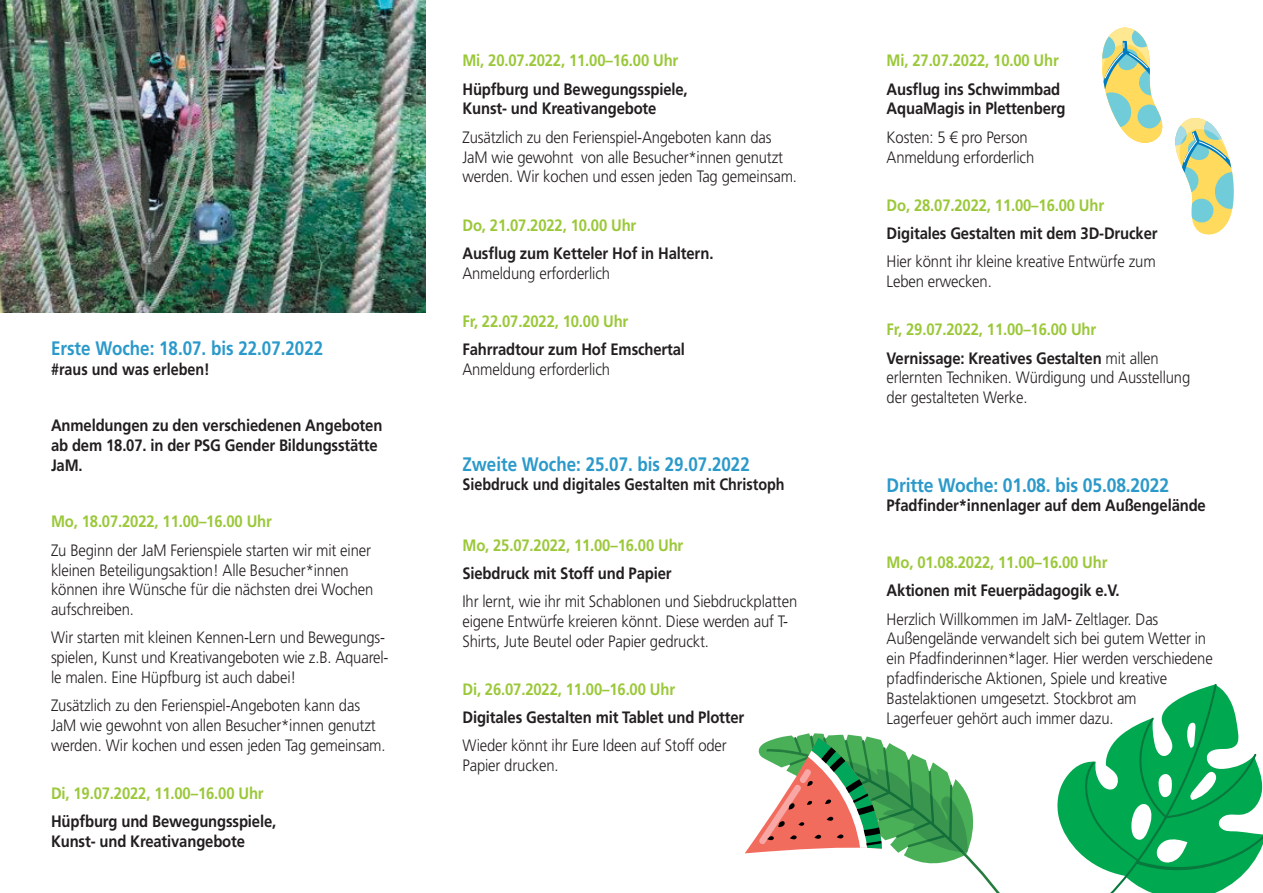
<style>
.page{position:relative;width:1263px;height:893px;background:#fff}
.page>*{position:absolute;margin:0;border:0;box-sizing:border-box;transform-origin:0 0}
.t1{font:700 19.5px "Frutiger LT";color:#2b99ca;scale:.87 1}
.t2{font:700 19.5px "Frutiger LT";color:#2b99ca;scale:.9 1}
.t3{font:300 16.5px/19.8px "Frutiger LT";letter-spacing:-.01em;color:#231f20;scale:.9 1}
.t4{font:700 16.5px/19.8px "Frutiger LT";letter-spacing:-.01em;color:#231f20;scale:.9 1}
.t5{font:700 16.5px "Frutiger LT";letter-spacing:-.01em;color:#9bc839;scale:.9 1}
.t6{font:700 16.5px "Frutiger LT";letter-spacing:-.01em;color:#231f20;scale:.87 1}
.s1{color:#9bc839}
.s2{font-weight:300}
</style>
<div class="page">
<svg style="left:745px;top:733px;width:255px;height:160px"></svg>
<svg style="left:821px;top:747px;width:15px;height:16px"></svg>
<svg style="left:1057px;top:684px;width:206px;height:209px"></svg>
<img style="left:0;top:0;width:425px;height:313px">
<svg style="left:1102px;top:27px;width:61px;height:116px"></svg>
<svg style="left:1175px;top:118px;width:59px;height:117px"></svg>
<p class="t1" style="left:51px;top:337px;width:314px">Erste Woche: 18.07. bis 22.07.2022</p>
<p class="t6" style="left:51px;top:359px;width:184px">#raus und was erleben!</p>
<p class="t4" style="left:51px;top:416px;width:370px">Anmeldungen zu den verschiedenen Angeboten ab dem 18.07. in der PSG Gender Bildungsstätte<br>JaM.</p>
<p class="t5" style="left:51px;top:512px;width:247px">Mo, 18.07.2022, 11.00–16.00 Uhr</p>
<p class="t3" style="left:51px;top:540px;width:360px">Zu Beginn der JaM Ferienspiele starten wir mit einer kleinen Beteiligungsaktion! Alle Besucher*innen können ihre Wünsche für die nächsten drei Wochen aufschreiben.</p>
<p class="t3" style="left:51px;top:628px;width:376px">Wir starten mit kleinen Kennen-Lern und Bewegungs&shy;spielen, Kunst und Kreativangeboten wie z.B. Aquarel&shy;le malen. Eine Hüpfburg ist auch dabei!</p>
<p class="t3" style="left:51px;top:696px;width:373px">Zusätzlich zu den Ferienspiel-Angeboten kann das<br>JaM wie gewohnt von allen Besucher*innen genutzt werden. Wir kochen und essen jeden Tag gemeinsam.</p>
<p class="t5" style="left:51px;top:784px;width:238px">Di, 19.07.2022, 11.00–16.00 Uhr</p>
<p class="t4" style="left:51px;top:812px;width:252px">Hüpfburg und Bewegungsspiele,<br>Kunst- und Kreativangebote</p>
<p class="t5" style="left:462px;top:51px;width:241px">Mi, 20.07.2022, 11.00–16.00 Uhr</p>
<p class="t4" style="left:462px;top:79px;width:252px">Hüpfburg und Bewegungsspiele,<br>Kunst- und Kreativangebote</p>
<p class="t3" style="left:462px;top:127px;width:373px">Zusätzlich zu den Ferienspiel-Angeboten kann das<br>JaM wie gewohnt von alle Besucher*innen genutzt werden. Wir kochen und essen jeden Tag gemeinsam.</p>
<p class="t5" style="left:462px;top:215px;width:195px">Do, 21.07.2022, 10.00 Uhr</p>
<p class="t4" style="left:462px;top:243px;width:280px">Ausflug zum Ketteler Hof in Haltern.</p>
<p class="t3" style="left:462px;top:263px;width:166px">Anmeldung erforderlich</p>
<p class="t5" style="left:462px;top:311px;width:186px">Fr, 22.07.2022, 10.00 Uhr</p>
<p class="t4" style="left:462px;top:339px;width:249px">Fahrradtour zum Hof Emschertal</p>
<p class="t3" style="left:462px;top:359px;width:166px">Anmeldung erforderlich</p>
<p class="t1" style="left:462px;top:452px;width:332px">Zweite Woche: 25.07. bis 29.07.2022</p>
<p class="t6" style="left:462px;top:475px;width:372px">Siebdruck und digitales Gestalten mit Christoph</p>
<p class="t5" style="left:462px;top:535px;width:247px">Mo, 25.07.2022, 11.00–16.00 Uhr</p>
<p class="t4" style="left:462px;top:563px;width:234px">Siebdruck mit Stoff und Papier</p>
<p class="t3" style="left:462px;top:592px;width:374px">Ihr lernt, wie ihr mit Schablonen und Siebdruckplatten eigene Entwürfe kreieren könnt. Diese werden auf T-<br>Shirts, Jute Beutel oder Papier gedruckt.</p>
<p class="t5" style="left:462px;top:679px;width:238px">Di, 26.07.2022, 11.00–16.00 Uhr</p>
<p class="t4" style="left:462px;top:708px;width:315px">Digitales Gestalten mit Tablet und Plotter</p>
<p class="t3" style="left:462px;top:736px;width:295px">Wieder könnt ihr Eure Ideen auf Stoff oder<br>Papier drucken.</p>
<p class="t5" style="left:887px;top:51px;width:193px">Mi, 27.07.2022, 10.00 Uhr</p>
<p class="t4" style="left:887px;top:79px;width:200px">Ausflug ins Schwimmbad<br>AquaMagis in Plettenberg</p>
<p class="t3" style="left:887px;top:127px;width:166px">Kosten: 5 € pro Person<br>Anmeldung erforderlich</p>
<p class="t5" style="left:887px;top:195px;width:243px">Do, 28.07.2022, 11.00–16.00 Uhr</p>
<p class="t4" style="left:887px;top:223px;width:303px">Digitales Gestalten mit dem 3D-Drucker</p>
<p class="t3" style="left:887px;top:252px;width:300px">Hier könnt ihr kleine kreative Entwürfe zum<br>Leben erwecken.</p>
<p class="t4" style="left:887px;top:315px;width:304px;line-height:28.3px"><span class="s1">Fr, 29.07.2022, 11.00–16.00 Uhr<br></span>Vernissage: Kreatives Gestalten <span class="s2">mit allen</span></p>
<p class="t3" style="left:887px;top:368px;width:339px">erlernten Techniken. Würdigung und Ausstellung der gestalteten Werke.</p>
<p class="t2" style="left:887px;top:473px;width:315px">Dritte Woche: 01.08. bis 05.08.2022</p>
<p class="t4" style="left:887px;top:496px;width:356px">Pfadfinder*innenlager auf dem Außengelände</p>
<p class="t5" style="left:887px;top:553px;width:247px">Mo, 01.08.2022, 11.00–16.00 Uhr</p>
<p class="t4" style="left:887px;top:581px;width:260px">Aktionen mit Feuerpädagogik e.V.</p>
<p class="t3" style="left:887px;top:609px;width:364px">Herzlich Willkommen im JaM- Zeltlager. Das Außengelände verwandelt sich bei gutem Wetter in ein Pfadfinderinnen*lager. Hier werden verschiedene pfadfinderische Aktionen, Spiele und kreative Bastelaktionen umgesetzt. Stockbrot am<br>Lagerfeuer gehört auch immer dazu.</p>
</div>
